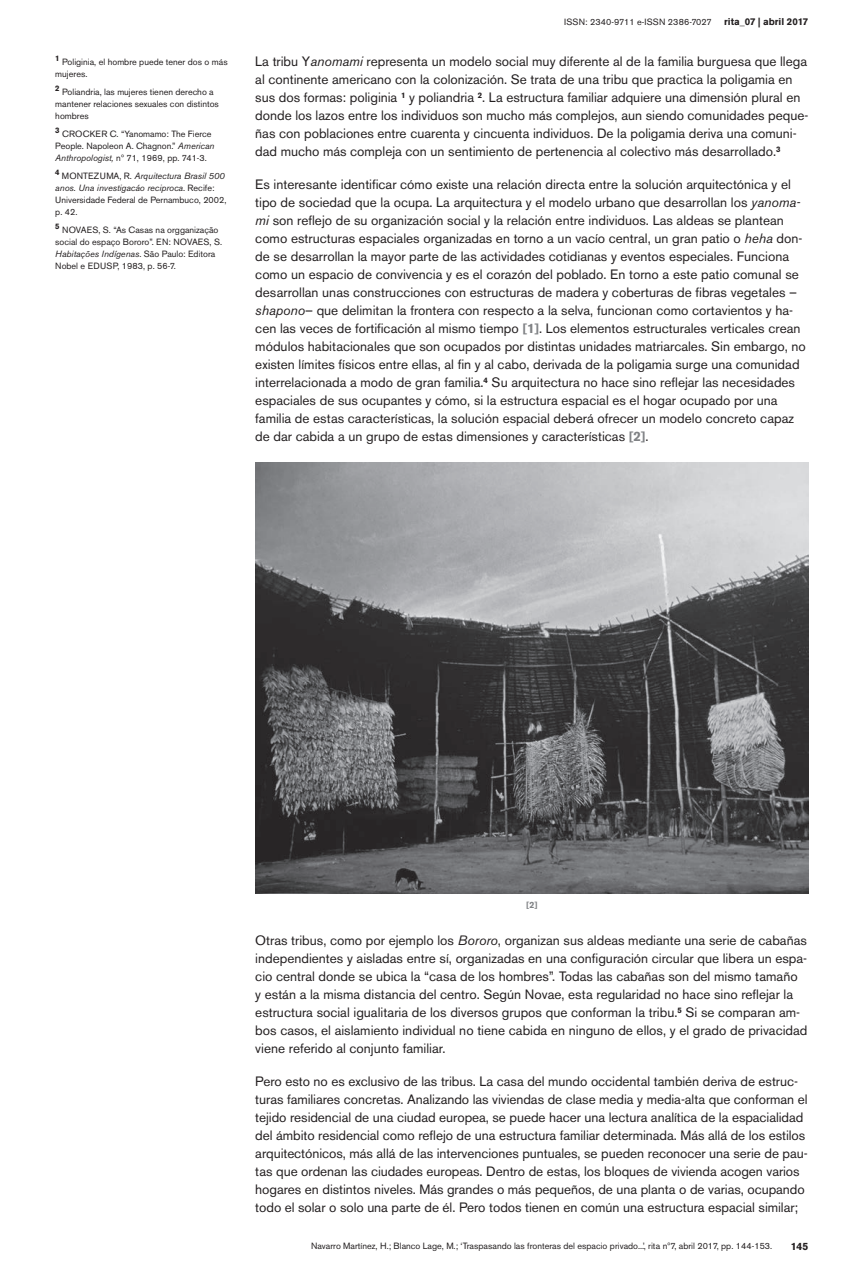
<style>
.page{position:relative;width:851px;height:1276px;background:#fff}
.page>*{position:absolute;margin:0;border:0;box-sizing:border-box;transform-origin:0 0}
.t1{font:13.5px/18px "Akzidenz Grotesk BE";color:#231f20}
.t2{font:700 10.5px "Akzidenz Grotesk BE";color:#231f20}
.t3{font:700 9.75px "Akzidenz Grotesk BE";color:#231f20}
.t4{font:9px/12px "Akzidenz Grotesk BE";color:#231f20}
.t5{font:9px "Akzidenz Grotesk BE";letter-spacing:.02em;color:#231f20}
.t6{font:700 9px "Akzidenz Grotesk BE";color:#808285}
.t7{font:700 7.8px "Akzidenz Grotesk BE";color:#231f20}
.s1{font-style:italic}
.s2{font-weight:700;color:#808285}
</style>
<div class="page">
<img style="left:255px;top:462px;width:553px;height:431px">
<p class="t7" style="left:55px;top:54px;width:6px">1</p>
<p class="t4" style="left:55px;top:56px;width:174px;text-indent:7px">Poliginia, el hombre puede tener dos o más mujeres.</p>
<p class="t7" style="left:55px;top:84px;width:6px">2</p>
<p class="t4" style="left:55px;top:86px;width:165px;text-indent:7px">Poliandria, las mujeres tienen derecho a mantener relaciones sexuales con distintos hombres</p>
<p class="t7" style="left:55px;top:126px;width:6px">3</p>
<p class="t4" style="left:55px;top:128px;width:161px;text-indent:7px">CROCKER C. “Yanomamo: The Fierce<br>People. Napoleon A. Chagnon.” <span class="s1">American<br>Anthropologist,</span> nº 71, 1969, pp. 741-3.</p>
<p class="t7" style="left:55px;top:168px;width:6px">4</p>
<p class="t4" style="left:55px;top:170px;width:173px;text-indent:7px">MONTEZUMA, R. <span class="s1">Arquitectura Brasil 500 anos. Una investigacáo reciproca</span>. Recife:<br>Universidade Federal de Pernambuco, 2002, p. 42.</p>
<p class="t7" style="left:55px;top:222px;width:6px">5</p>
<p class="t4" style="left:55px;top:224px;width:168px;text-indent:7px">NOVAES, S. “As Casas na orgganização social do espaço Bororo”. EN: NOVAES, S.<br><span class="s1">Habitações Indígenas</span>. São Paulo: Editora Nobel e EDUSP, 1983, p. 56-7.</p>
<p class="t5" style="left:564px;top:17px;width:149px">ISSN: 2340-9711 e-ISSN 2386-7027</p>
<p class="t3" style="left:724px;top:16px;width:86px">rita_07 | abril 2017</p>
<p class="t1" style="left:255px;top:52px;width:554px">La tribu Y<span class="s1">anomami</span> representa un modelo social muy diferente al de la familia burguesa que llega al continente americano con la colonización. Se trata de una tribu que practica la poligamia en sus dos formas: poliginia <sup>1</sup> y poliandria <sup>2</sup>. La estructura familiar adquiere una dimensión plural en donde los lazos entre los individuos son mucho más complejos, aun siendo comunidades peque&shy;ñas con poblaciones entre cuarenta y cincuenta individuos. De la poligamia deriva una comuni&shy;dad mucho más compleja con un sentimiento de pertenencia al colectivo más desarrollado.<sup>3</sup></p>
<p class="t1" style="left:255px;top:175px;width:552px">Es interesante identificar cómo existe una relación directa entre la solución arquitectónica y el tipo de sociedad que la ocupa. La arquitectura y el modelo urbano que desarrollan los <span class="s1">yanoma&shy;mi</span> son reflejo de su organización social y la relación entre individuos. Las aldeas se plantean como estructuras espaciales organizadas en torno a un vacío central, un gran patio o <span class="s1">heha</span> don&shy;de se desarrollan la mayor parte de las actividades cotidianas y eventos especiales. Funciona como un espacio de convivencia y es el corazón del poblado. En torno a este patio comunal se desarrollan unas construcciones con estructuras de madera y coberturas de fibras vegetales – <span class="s1">shapono</span>– que delimitan la frontera con respecto a la selva, funcionan como cortavientos y ha&shy;cen las veces de fortificación al mismo tiempo <span class="s2">[1]</span>. Los elementos estructurales verticales crean módulos habitacionales que son ocupados por distintas unidades matriarcales. Sin embargo, no existen límites físicos entre ellas, al fin y al cabo, derivada de la poligamia surge una comunidad interrelacionada a modo de gran familia.<sup>4</sup> Su arquitectura no hace sino reflejar las necesidades espaciales de sus ocupantes y cómo, si la estructura espacial es el hogar ocupado por una familia de estas características, la solución espacial deberá ofrecer un modelo concreto capaz de dar cabida a un grupo de estas dimensiones y características <span class="s2">[2]</span>.</p>
<p class="t6" style="left:526px;top:900px;width:13px">[2]</p>
<p class="t1" style="left:255px;top:931px;width:553px">Otras tribus, como por ejemplo los <span class="s1">Bororo</span>, organizan sus aldeas mediante una serie de cabañas independientes y aisladas entre sí, organizadas en una configuración circular que libera un espa&shy;cio central donde se ubica la “casa de los hombres”. Todas las cabañas son del mismo tamaño<br>y están a la misma distancia del centro. Según Novae, esta regularidad no hace sino reflejar la estructura social igualitaria de los diversos grupos que conforman la tribu.<sup>5</sup> Si se comparan am&shy;bos casos, el aislamiento individual no tiene cabida en ninguno de ellos, y el grado de privacidad viene referido al conjunto familiar.</p>
<p class="t1" style="left:255px;top:1072px;width:554px">Pero esto no es exclusivo de las tribus. La casa del mundo occidental también deriva de estruc&shy;turas familiares concretas. Analizando las viviendas de clase media y media-alta que conforman el tejido residencial de una ciudad europea, se puede hacer una lectura analítica de la espacialidad del ámbito residencial como reflejo de una estructura familiar determinada. Más allá de los estilos arquitectónicos, más allá de las intervenciones puntuales, se pueden reconocer una serie de pau&shy;tas que ordenan las ciudades europeas. Dentro de estas, los bloques de vivienda acogen varios hogares en distintos niveles. Más grandes o más pequeños, de una planta o de varias, ocupando todo el solar o solo una parte de él. Pero todos tienen en común una estructura espacial similar;</p>
<p class="t4" style="left:311px;top:1239px;width:462px">Navarro Martínez, H.; Blanco Lage, M.; ‘Traspasando las fronteras del espacio privado...’, rita nº7, abril 2017, pp. 144-153.</p>
<p class="t2" style="left:790px;top:1240px;width:19px">145</p>
</div>
